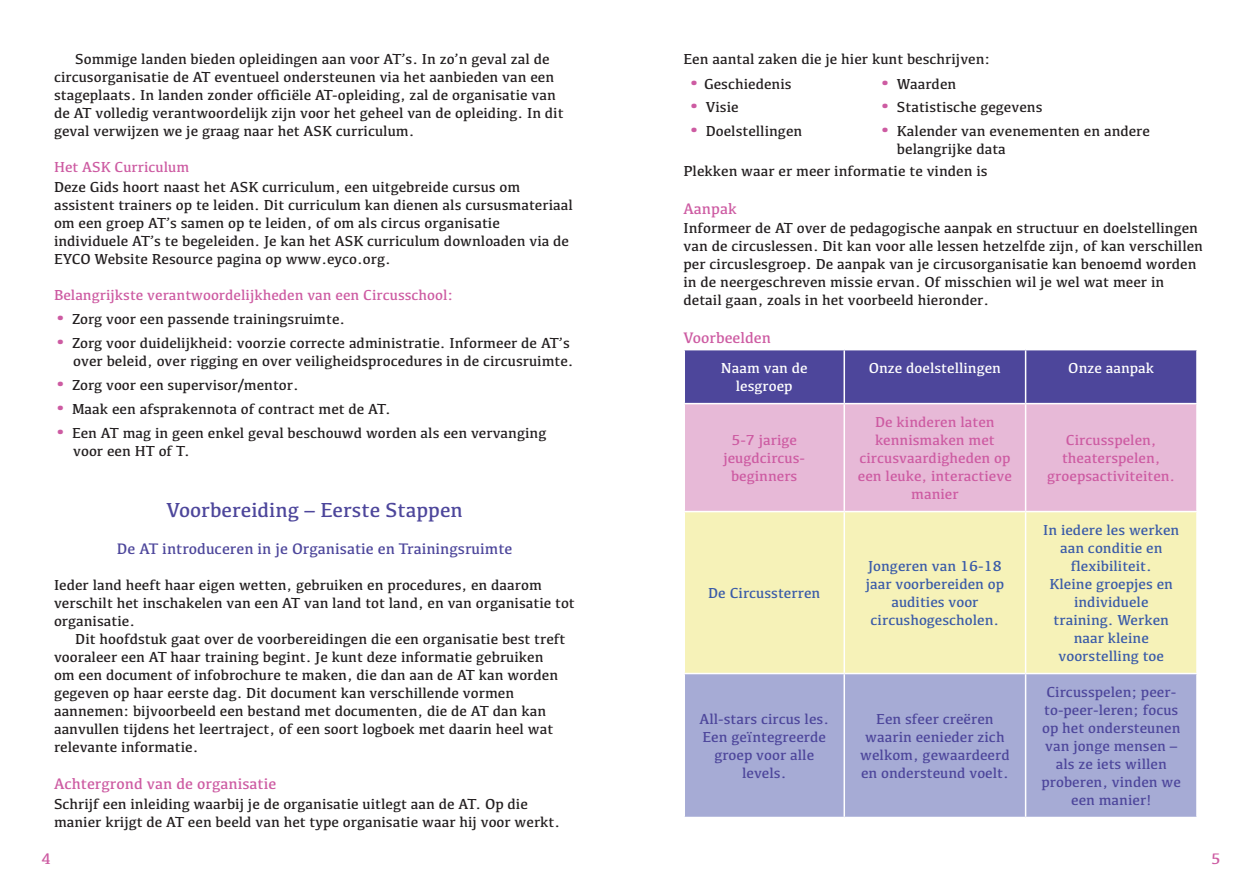
<style>
.page{position:relative;width:1259px;height:893px;background:#fff}
.page>*{position:absolute;margin:0;border:0;box-sizing:border-box;transform-origin:0 0}
.t1{font:21px "Kefa";color:#4d469b}
.t2{font:15.75px "Kefa";color:#4d469b}
.t3{font:15.75px "Kefa";color:#cd5ba2}
.sisennys{font:15px/18px "Kefa";color:#231f20}
.t4{font:15px/18px "Kefa";color:#4d469b;text-align:center}
.t5{font:15px/18px "Kefa";color:#cd5ba2;text-align:center}
.t6{font:15px/18px "Kefa";color:#3a5ba8;text-align:center}
.t7{font:15px/18px "Kefa";color:#fff;text-align:center}
.s1{font-size:21px;color:#cd5ba2}
.s2{font-size:21px;color:#fff}
</style>
<div class="page">
<div style="left:685px;top:350px;width:511px;height:53px;background:#4d469b"></div>
<div style="left:685px;top:404px;width:511px;height:107px;background:#e7b9d7"></div>
<div style="left:685px;top:512px;width:511px;height:161px;background:#f6f2b8"></div>
<div style="left:685px;top:674px;width:511px;height:143px;background:#a6abd5"></div>
<hr style="left:843px;top:350px;width:2px;height:53px;background:#fff">
<hr style="left:1025px;top:350px;width:1px;height:53px;background:#fff">
<hr style="left:843px;top:404px;width:2px;height:107px;background:#fff">
<hr style="left:1025px;top:404px;width:1px;height:107px;background:#fff">
<hr style="left:843px;top:512px;width:2px;height:161px;background:#fff">
<hr style="left:1025px;top:512px;width:1px;height:161px;background:#fff">
<hr style="left:843px;top:674px;width:2px;height:143px;background:#fff">
<hr style="left:1025px;top:674px;width:1px;height:143px;background:#fff">
<p class="sisennys" style="left:54px;top:50px;width:511px;text-indent:21px">Sommige landen bieden opleidingen aan voor AT’s. In zo’n geval zal de circusorganisatie de AT eventueel ondersteunen via het aanbieden van een stageplaats. In landen zonder officiële AT-opleiding, zal de organisatie van de AT volledig verantwoordelijk zijn voor het geheel van de opleiding. In dit geval verwijzen we je graag naar het ASK curriculum.</p>
<p class="t5" style="left:54px;top:158px;width:137px">Het ASK Curriculum</p>
<p class="sisennys" style="left:54px;top:177px;width:520px">Deze Gids hoort naast het ASK curriculum, een uitgebreide cursus om assistent trainers op te leiden. Dit curriculum kan dienen als cursusmateriaal om een groep AT’s samen op te leiden, of om als circus organisatie individuele AT’s te begeleiden. Je kan het ASK curriculum downloaden via de EYCO Website Resource pagina op www.eyco.org.</p>
<p class="t5" style="left:54px;top:285px;width:401px">Belangrijkste verantwoordelijkheden van een Circusschool:</p>
<p class="sisennys" style="left:54px;top:309px;width:293px"><span class="s1">•</span> Zorg voor een passende trainingsruimte.</p>
<p class="sisennys" style="left:54px;top:333px;width:521px;text-align:right"><span class="s1">•</span> Zorg voor duidelijkheid: voorzie correcte administratie. Informeer de AT’s over beleid, over rigging en over veiligheidsprocedures in de circusruimte.</p>
<p class="sisennys" style="left:54px;top:375px;width:246px"><span class="s1">•</span> Zorg voor een supervisor/mentor.</p>
<p class="sisennys" style="left:54px;top:399px;width:338px"><span class="s1">•</span> Maak een afsprakennota of contract met de AT.</p>
<p class="sisennys" style="left:73px;top:423px;width:475px;text-indent:-19px"><span class="s1">•</span> Een AT mag in geen enkel geval beschouwd worden als een vervanging voor een HT of T.</p>
<p class="t1" style="left:167px;top:497px;width:298px">Voorbereiding – Eerste Stappen</p>
<p class="t2" style="left:117px;top:539px;width:397px">De AT introduceren in je Organisatie en Trainingsruimte</p>
<p class="sisennys" style="left:54px;top:576px;width:522px">Ieder land heeft haar eigen wetten, gebruiken en procedures, en daarom verschilt het inschakelen van een AT van land tot land, en van organisatie tot organisatie.</p>
<p class="sisennys" style="left:54px;top:630px;width:513px;text-indent:21px">Dit hoofdstuk gaat over de voorbereidingen die een organisatie best treft vooraleer een AT haar training begint. Je kunt deze informatie gebruiken om een document of infobrochure te maken, die dan aan de AT kan worden gegeven op haar eerste dag. Dit document kan verschillende vormen aannemen: bijvoorbeeld een bestand met documenten, die de AT dan kan aanvullen tijdens het leertraject, of een soort logboek met daarin heel wat relevante informatie.</p>
<p class="t3" style="left:54px;top:774px;width:224px">Achtergrond van de organisatie</p>
<p class="sisennys" style="left:54px;top:794px;width:508px">Schrijf een inleiding waarbij je de organisatie uitlegt aan de AT. Op die manier krijgt de AT een beeld van het type organisatie waar hij voor werkt.</p>
<p class="sisennys" style="left:683px;top:50px;width:308px">Een aantal zaken die je hier kunt beschrijven:</p>
<p class="sisennys" style="left:688px;top:75px;width:105px"><span class="s1">•</span> Geschiedenis</p>
<p class="sisennys" style="left:879px;top:75px;width:79px"><span class="s1">•</span> Waarden</p>
<p class="sisennys" style="left:688px;top:98px;width:52px"><span class="s1">•</span> Visie</p>
<p class="sisennys" style="left:879px;top:98px;width:165px"><span class="s1">•</span> Statistische gegevens</p>
<p class="sisennys" style="left:688px;top:121px;width:116px"><span class="s1">•</span> Doelstellingen</p>
<p class="sisennys" style="left:879px;top:121px;width:273px"><span class="s1">•</span> Kalender van evenementen en andere</p>
<p class="sisennys" style="left:879px;top:139px;width:128px"><span class="s2">•</span> belangrijke data</p>
<p class="sisennys" style="left:683px;top:161px;width:306px">Plekken waar er meer informatie te vinden is</p>
<p class="t3" style="left:683px;top:199px;width:55px">Aanpak</p>
<p class="sisennys" style="left:683px;top:219px;width:521px">Informeer de AT over de pedagogische aanpak en structuur en doelstellingen van de circuslessen. Dit kan voor alle lessen hetzelfde zijn, of kan verschillen per circuslesgroep. De aanpak van je circusorganisatie kan benoemd worden in de neergeschreven missie ervan. Of misschien wil je wel wat meer in detail gaan, zoals in het voorbeeld hieronder.</p>
<p class="t3" style="left:683px;top:328px;width:89px">Voorbeelden</p>
<p class="t7" style="left:720px;top:358px;width:89px">Naam van de lesgroep</p>
<p class="t7" style="left:868px;top:358px;width:134px">Onze doelstellingen</p>
<p class="t7" style="left:1068px;top:358px;width:87px">Onze aanpak</p>
<p class="t5" style="left:723px;top:430px;width:83px">5-7 jarige jeugdcircus-</p>
<p class="t5" style="left:731px;top:466px;width:68px">beginners</p>
<p class="t6" style="left:708px;top:583px;width:114px">De Circussterren</p>
<p class="t4" style="left:699px;top:709px;width:131px">All-stars circus les.<br>Een geïntegreerde groep voor alle</p>
<p class="t4" style="left:742px;top:763px;width:46px">levels.</p>
<p class="t5" style="left:875px;top:412px;width:121px">De kinderen laten</p>
<p class="t5" style="left:875px;top:430px;width:121px">kennismaken met</p>
<p class="t5" style="left:858px;top:448px;width:155px">circusvaardigheden op een leuke, interactieve manier</p>
<p class="t6" style="left:865px;top:556px;width:140px">Jongeren van 16-18 jaar voorbereiden op audities voor</p>
<p class="t6" style="left:870px;top:610px;width:130px">circushogescholen.</p>
<p class="t4" style="left:860px;top:709px;width:151px">Een sfeer creëren waarin eenieder zich welkom, gewaardeerd en ondersteund voelt.</p>
<p class="t5" style="left:1062px;top:430px;width:100px;text-align:left">Circusspelen, theaterspelen,</p>
<p class="t5" style="left:1047px;top:466px;width:129px">groepsactiviteiten.</p>
<p class="t6" style="left:1043px;top:520px;width:138px">In iedere les werken aan conditie en flexibiliteit.<br>Kleine groepjes en individuele</p>
<p class="t6" style="left:1053px;top:610px;width:117px">training. Werken naar kleine</p>
<p class="t6" style="left:1058px;top:646px;width:107px">voorstelling toe</p>
<p class="t4" style="left:1042px;top:682px;width:140px">Circusspelen; peer&shy;to-peer-leren; focus op het ondersteunen van jonge mensen – als ze iets willen</p>
<p class="t4" style="left:1041px;top:772px;width:141px">proberen, vinden we een manier!</p>
<p class="t3" style="left:41px;top:848px;width:11px">4</p>
<p class="t3" style="left:1211px;top:848px;width:11px">5</p>
</div>
